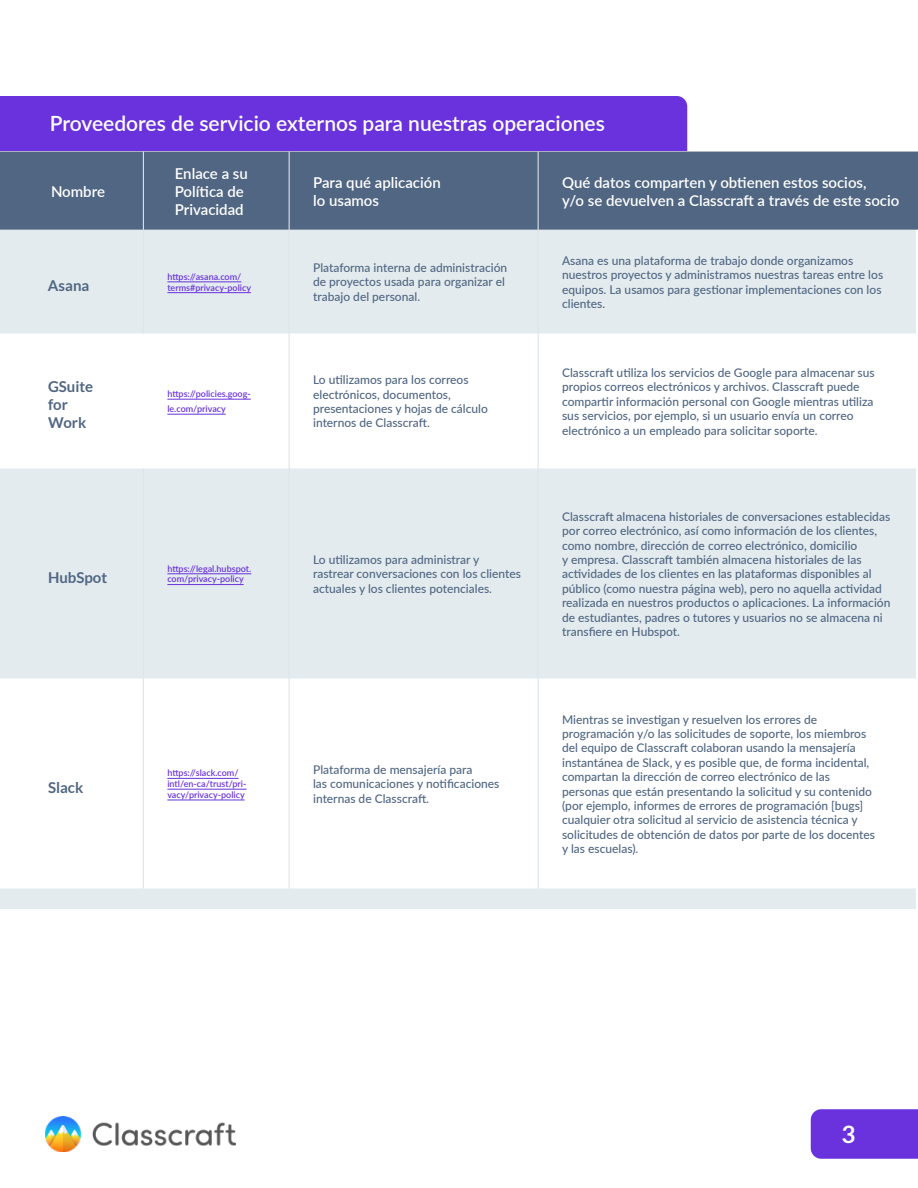
<style>
.page{position:relative;width:918px;height:1188px;background:#fff}
.page>*{position:absolute;margin:0;border:0;box-sizing:border-box;transform-origin:0 0}
.t1{font:700 24px "Lato";color:#fff}
.t2{font:600 21px "Lato";color:#fff}
.t3{font:600 15px/18px "Lato";color:#fff}
.t4{font:700 15px/18px "Lato";color:#506682}
.t5{font:500 12px/14.4px "Lato";color:#506682}
.t6{font:600 9px/10.8px "Lato";color:#6932dc}
</style>
<div class="page">
<div style="left:0;top:230px;width:916px;height:679px;background:#e3ebee"></div>
<div style="left:0;top:96px;width:687px;height:55px;background:#6932dc"></div>
<div style="left:0;top:152px;width:918px;height:78px;background:#506682"></div>
<svg style="left:0;top:333px;width:916px;height:555px;fill:#fff"></svg>
<hr style="left:538px;top:230px;width:1px;height:103px;background:#dce6ea">
<hr style="left:538px;top:333px;width:1px;height:135px;background:#dce6ea">
<hr style="left:538px;top:468px;width:1px;height:210px;background:#dce6ea">
<hr style="left:538px;top:678px;width:1px;height:210px;background:#dce6ea">
<hr style="left:289px;top:230px;width:1px;height:103px;background:#dce6ea">
<hr style="left:289px;top:468px;width:1px;height:210px;background:#dce6ea">
<hr style="left:289px;top:678px;width:1px;height:210px;background:#dce6ea">
<hr style="left:143px;top:230px;width:1px;height:103px;background:#dce6ea">
<hr style="left:143px;top:468px;width:1px;height:210px;background:#dce6ea">
<hr style="left:143px;top:678px;width:1px;height:210px;background:#dce6ea">
<hr style="left:143px;top:152px;width:1px;height:78px;background:#eaf0f3">
<hr style="left:538px;top:152px;width:1px;height:78px;background:#eaf0f3">
<hr style="left:289px;top:152px;width:1px;height:78px;background:#eaf0f3">
<hr style="left:289px;top:333px;width:1px;height:135px;background:#dce6ea">
<hr style="left:167px;top:282px;width:74px;height:1px;background:#6932dc">
<hr style="left:167px;top:292px;width:84px;height:1px;background:#6932dc">
<hr style="left:167px;top:399px;width:84px;height:1px;background:#6932dc">
<hr style="left:167px;top:414px;width:59px;height:1px;background:#6932dc">
<hr style="left:167px;top:574px;width:84px;height:1px;background:#6932dc">
<hr style="left:167px;top:584px;width:77px;height:1px;background:#6932dc">
<hr style="left:167px;top:778px;width:72px;height:1px;background:#6932dc">
<hr style="left:167px;top:789px;width:80px;height:1px;background:#6932dc">
<hr style="left:167px;top:800px;width:78px;height:1px;background:#6932dc">
<div style="left:811px;top:1109px;width:107px;height:50px;background:#6932dc"></div>
<img style="left:45px;top:1116px;width:191px;height:36px">
<h2 class="t2" style="left:50px;top:108px;width:557px">Proveedores de servicio externos para nuestras operaciones</h2>
<p class="t3" style="left:51px;top:182px;width:55px">Nombre</p>
<p class="t3" style="left:175px;top:164px;width:75px">Enlace a su<br>Política de<br>Privacidad</p>
<p class="t3" style="left:313px;top:173px;width:129px">Para qué aplicación lo usamos</p>
<p class="t3" style="left:562px;top:173px;width:339px">Qué datos comparten y obtienen estos socios,<br>y/o se devuelven a Classcraft a través de este socio</p>
<p class="t4" style="left:48px;top:276px;width:43px">Asana</p>
<p class="t6" style="left:167px;top:271px;width:85px">https://asana.com/ terms#privacy-policy</p>
<p class="t5" style="left:313px;top:260px;width:196px">Plataforma interna de administración de proyectos usada para organizar el trabajo del personal.</p>
<p class="t5" style="left:562px;top:253px;width:323px">Asana es una plataforma de trabajo donde organizamos nuestros proyectos y administramos nuestras tareas entre los equipos. La usamos para gestionar implementaciones con los clientes.</p>
<p class="t4" style="left:48px;top:377px;width:47px">GSuite for<br>Work</p>
<p class="t6" style="left:167px;top:386px;width:85px;line-height:15px">https://policies.goog&shy;le.com/privacy</p>
<p class="t5" style="left:313px;top:372px;width:176px">Lo utilizamos para los correos electrónicos, documentos, presentaciones y hojas de cálculo internos de Classcraft.</p>
<p class="t5" style="left:562px;top:365px;width:314px">Classcraft utiliza los servicios de Google para almacenar sus propios correos electrónicos y archivos. Classcraft puede compartir información personal con Google mientras utiliza sus servicios, por ejemplo, si un usuario envía un correo electrónico a un empleado para solicitar soporte.</p>
<p class="t4" style="left:48px;top:568px;width:61px">HubSpot</p>
<p class="t6" style="left:167px;top:563px;width:85px">https://legal.hubspot. com/privacy-policy</p>
<p class="t5" style="left:313px;top:552px;width:209px">Lo utilizamos para administrar y rastrear conversaciones con los clientes actuales y los clientes potenciales.</p>
<p class="t4" style="left:48px;top:778px;width:37px">Slack</p>
<p class="t6" style="left:167px;top:767px;width:81px">https://slack.com/ intl/en-ca/trust/pri&shy;vacy/privacy-policy</p>
<p class="t5" style="left:313px;top:762px;width:188px">Plataforma de mensajería para<br>las comunicaciones y notificaciones internas de Classcraft.</p>
<p class="t5" style="left:562px;top:509px;width:330px">Classcraft almacena historiales de conversaciones establecidas por correo electrónico, así como información de los clientes, como nombre, dirección de correo electrónico, domicilio<br>y empresa. Classcraft también almacena historiales de las actividades de los clientes en las plataformas disponibles al público (como nuestra página web), pero no aquella actividad realizada en nuestros productos o aplicaciones. La información de estudiantes, padres o tutores y usuarios no se almacena ni transfiere en Hubspot.</p>
<p class="t5" style="left:562px;top:711px;width:314px">Mientras se investigan y resuelven los errores de programación y/o las solicitudes de soporte, los miembros del equipo de Classcraft colaboran usando la mensajería instantánea de Slack, y es posible que, de forma incidental, compartan la dirección de correo electrónico de las personas que están presentando la solicitud y su contenido (por ejemplo, informes de errores de programación [bugs] cualquier otra solicitud al servicio de asistencia técnica y solicitudes de obtención de datos por parte de los docentes y las escuelas).</p>
<h1 class="t1" style="left:842px;top:1121px;width:15px">3</h1>
</div>
